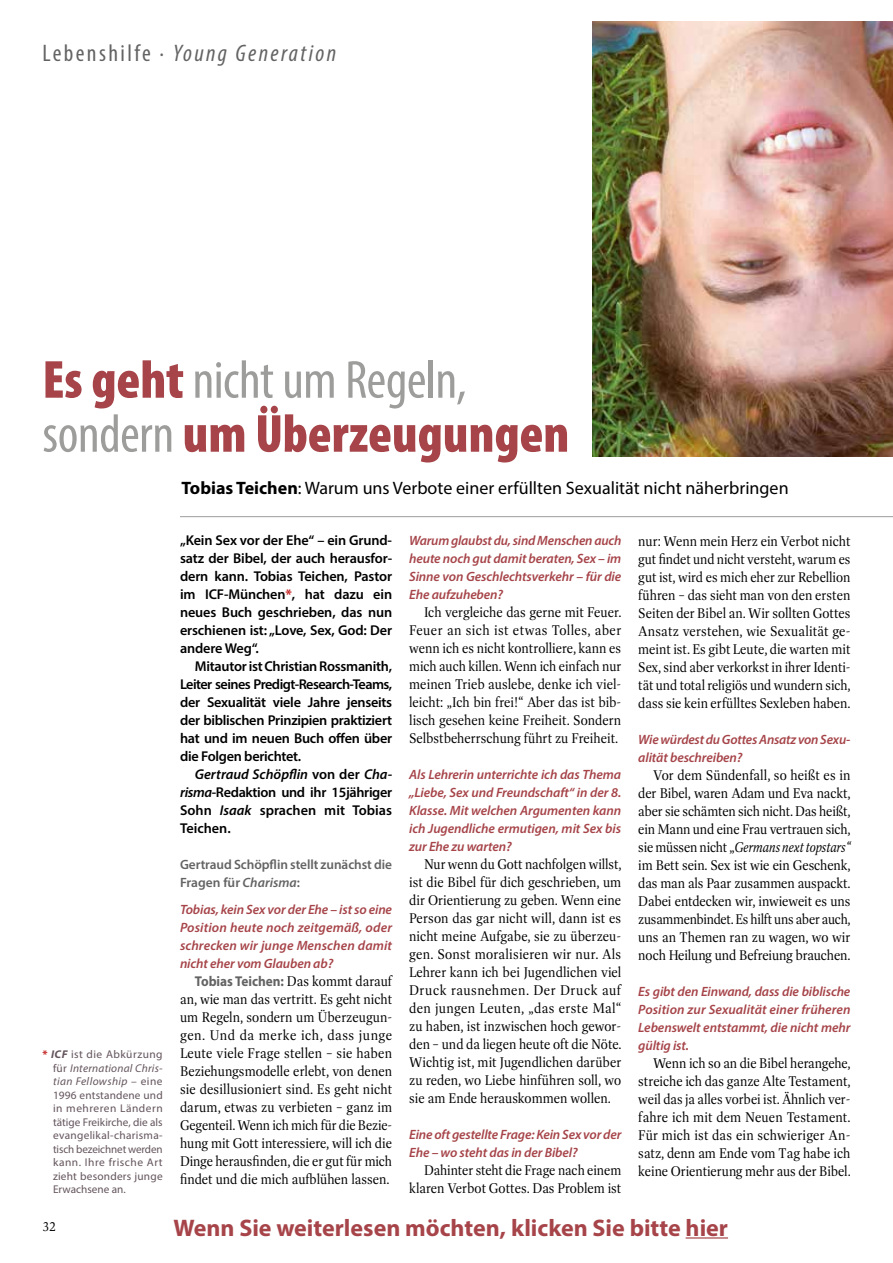
<style>
.page{position:relative;width:893px;height:1263px;background:#fff}
.page>*{position:absolute;margin:0;border:0;box-sizing:border-box;transform-origin:0 0}
.t1{font:900 condensed 54px/54px "Myriad Pro";color:#a64449}
.t2{font:700 24px "Myriad Pro";color:#a64449}
.t3{font:italic condensed 24px "Myriad Pro";letter-spacing:.1em;color:#646363}
.t4{font:18px "Myriad Pro";color:#000}
.t5{font:14.25px/18px "Dashiell Bright";letter-spacing:-.005em;color:#000;text-align:justify;scale:.93 1}
.t6{font:14.25px/18px "Dashiell Bright";letter-spacing:-.005em;color:#000;text-align:justify;scale:.92 1}
.t7{font:600 14.25px/18px "Myriad Pro";letter-spacing:-.02em;color:#000;text-align:justify}
.t8{font:700 14.25px "Myriad Pro";color:#646363;scale:.93 1}
.t9{font:italic 600 13.5px/18px "Myriad Pro";letter-spacing:-.01em;color:#a64449;text-align:justify}
.t10{font:600 13.5px/18px "Myriad Pro";letter-spacing:-.005em;color:#646363}
.t11{font:13.5px "Dashiell Bright";color:#000;scale:.9 1}
.t12{font:11.25px/13.5px "Myriad Pro";letter-spacing:.02em;color:#63545c;text-align:justify}
.s1{font-style:normal}
.s2{font-weight:400;color:#9d9d9c}
.s3{font-weight:700}
.s4{font-weight:700;color:#c01718}
.s5{font-weight:700;font-style:italic}
.s6{font-style:italic}
.s7{font-family:"Dashiell Bright";font-weight:400;color:#000}
</style>
<div class="page">
<hr style="left:180px;top:516px;width:713px;height:1px;background:#9d9d9c">
<img style="left:592px;top:21px;width:301px;height:436px">
<hr style="left:686px;top:1237px;width:42px;height:1px;background:#a64449">
<h2 class="t3" style="left:43px;top:38px;width:295px"><span class="s1">Lebenshilfe ·</span> Young Generation</h2>
<h1 class="t1" style="left:42px;top:351px;width:528px">Es geht <span class="s2">nicht um Regeln, sondern</span> um Überzeugungen</h1>
<p class="t4" style="left:182px;top:477px;width:609px"><span class="s3">Tobias Teichen</span>: Warum uns Verbote einer erfüllten Sexualität nicht näherbringen</p>
<p class="t12" style="left:53px;top:1047px;width:111px;text-indent:-11px"><span class="s4">*</span> <span class="s5">ICF</span> ist die Abkürzung für <span class="s6">International Chris&shy;tian Fellowship</span> – eine 1996 entstandene und in mehreren Ländern tätige Freikirche, die als evangelikal-charisma&shy;tisch bezeichnet werden kann. Ihre frische Art zieht besonders junge Erwachsene an.</p>
<p class="t11" style="left:42px;top:1218px;width:16px">32</p>
<p class="t7" style="left:180px;top:531px;width:214px">„Kein Sex vor der Ehe“ – ein Grund&shy;satz der Bibel, der auch herausfor&shy;dern kann. Tobias Teichen, Pastor im ICF-München<span class="s4">*</span>, hat dazu ein neues Buch geschrieben, das nun erschienen ist: „Love, Sex, God: Der andere Weg“.</p>
<p class="t7" style="left:180px;top:657px;width:214px;text-indent:15px">Mitautor ist Christian Rossmanith, Leiter seines Predigt-Research-Teams, der Sexualität viele Jahre jenseits der biblischen Prinzipien praktiziert hat und im neuen Buch offen über die Folgen berichtet.</p>
<p class="t7" style="left:180px;top:765px;width:214px;text-indent:15px"><span class="s6">Gertraud Schöpflin</span> von der <span class="s6">Cha&shy;risma</span>-Redaktion und ihr 15jähriger Sohn <span class="s6">Isaak</span> sprachen mit Tobias Teichen.</p>
<p class="t10" style="left:180px;top:855px;width:214px">Gertraud Schöpflin stellt zunächst die<br>Fragen für <span class="s6">Charisma</span>:</p>
<p class="t9" style="left:180px;top:900px;width:214px">Tobias, kein Sex vor der Ehe – ist so eine Position heute noch zeitgemäß, oder schrecken wir junge Menschen damit nicht eher vom Glauben ab?</p>
<p class="t8" style="left:195px;top:972px;width:214px">Tobias Teichen: <span class="s7">Das kommt darauf</span></p>
<p class="t5" style="left:180px;top:991px;width:230px">an, wie man das vertritt. Es geht nicht um Regeln, sondern um Überzeugun&shy;gen. Und da merke ich, dass junge Leute viele Frage stellen – sie haben Beziehungsmodelle erlebt, von denen sie desillusioniert sind. Es geht nicht darum, etwas zu verbieten – ganz im Gegenteil. Wenn ich mich für die Bezie&shy;hung mit Gott interessiere, will ich die Dinge herausfinden, die er gut für mich findet und die mich aufblühen lassen.</p>
<p class="t9" style="left:409px;top:531px;width:214px">Warum glaubst du, sind Menschen auch heute noch gut damit beraten, Sex – im Sinne von Geschlechtsverkehr – für die Ehe aufzuheben?</p>
<p class="t5" style="left:409px;top:603px;width:230px;text-indent:15px">Ich vergleiche das gerne mit Feuer.<br>Feuer an sich ist etwas Tolles, aber wenn ich es nicht kontrolliere, kann es mich auch killen. Wenn ich einfach nur meinen Trieb auslebe, denke ich viel&shy;leicht: „Ich bin frei!“ Aber das ist bib&shy;lisch gesehen keine Freiheit. Sondern Selbstbeherrschung führt zu Freiheit.</p>
<p class="t9" style="left:409px;top:765px;width:214px">Als Lehrerin unterrichte ich das Thema „Liebe, Sex und Freundschaft“ in der 8.<br>Klasse. Mit welchen Argumenten kann ich Jugendliche ermutigen, mit Sex bis zur Ehe zu warten?</p>
<p class="t6" style="left:409px;top:855px;width:232px;text-indent:15px">Nur wenn du Gott nachfolgen willst, ist die Bibel für dich geschrieben, um dir Orientierung zu geben. Wenn eine Person das gar nicht will, dann ist es nicht meine Aufgabe, sie zu überzeu&shy;gen. Sonst moralisieren wir nur. Als Lehrer kann ich bei Jugendlichen viel Druck rausnehmen. Der Druck auf den jungen Leuten, „das erste Mal“ zu haben, ist inzwischen hoch gewor&shy;den – und da liegen heute oft die Nöte.<br>Wichtig ist, mit Jugendlichen darüber zu reden, wo Liebe hinführen soll, wo sie am Ende herauskommen wollen.</p>
<p class="t9" style="left:409px;top:1125px;width:214px">Eine oft gestellte Frage: Kein Sex vor der<br>Ehe – wo steht das in der Bibel?</p>
<p class="t6" style="left:409px;top:1161px;width:232px;text-align:right">Dahinter steht die Frage nach einem klaren Verbot Gottes. Das Problem ist</p>
<p class="t5" style="left:638px;top:532px;width:230px">nur: Wenn mein Herz ein Verbot nicht gut findet und nicht versteht, warum es gut ist, wird es mich eher zur Rebellion führen – das sieht man von den ersten Seiten der Bibel an. Wir sollten Gottes Ansatz verstehen, wie Sexualität ge&shy;meint ist. Es gibt Leute, die warten mit Sex, sind aber verkorkst in ihrer Identi&shy;tät und total religiös und wundern sich, dass sie kein erfülltes Sexleben haben.</p>
<p class="t9" style="left:638px;top:730px;width:214px">Wie würdest du Gottes Ansatz von Sexu&shy;alität beschreiben?</p>
<p class="t5" style="left:638px;top:766px;width:230px;text-indent:15px">Vor dem Sündenfall, so heißt es in der Bibel, waren Adam und Eva nackt, aber sie schämten sich nicht. Das heißt, ein Mann und eine Frau vertrauen sich, sie müssen nicht „<span class="s6">Germans next topstars“ </span>im Bett sein. Sex ist wie ein Geschenk, das man als Paar zusammen auspackt.<br>Dabei entdecken wir, inwieweit es uns zusammenbindet. Es hilft uns aber auch, uns an Themen ran zu wagen, wo wir noch Heilung und Befreiung brauchen.</p>
<p class="t9" style="left:638px;top:982px;width:214px">Es gibt den Einwand, dass die biblische Position zur Sexualität einer früheren Lebenswelt entstammt, die nicht mehr gültig ist.</p>
<p class="t6" style="left:638px;top:1054px;width:232px;text-indent:15px">Wenn ich so an die Bibel herangehe, streiche ich das ganze Alte Testament, weil das ja alles vorbei ist. Ähnlich ver&shy;fahre ich mit dem Neuen Testament.<br>Für mich ist das ein schwieriger An&shy;satz, denn am Ende vom Tag habe ich keine Orientierung mehr aus der Bibel.</p>
<h2 class="t2" style="left:173px;top:1212px;width:556px">Wenn Sie weiterlesen möchten, klicken Sie bitte hier</h2>
</div>
